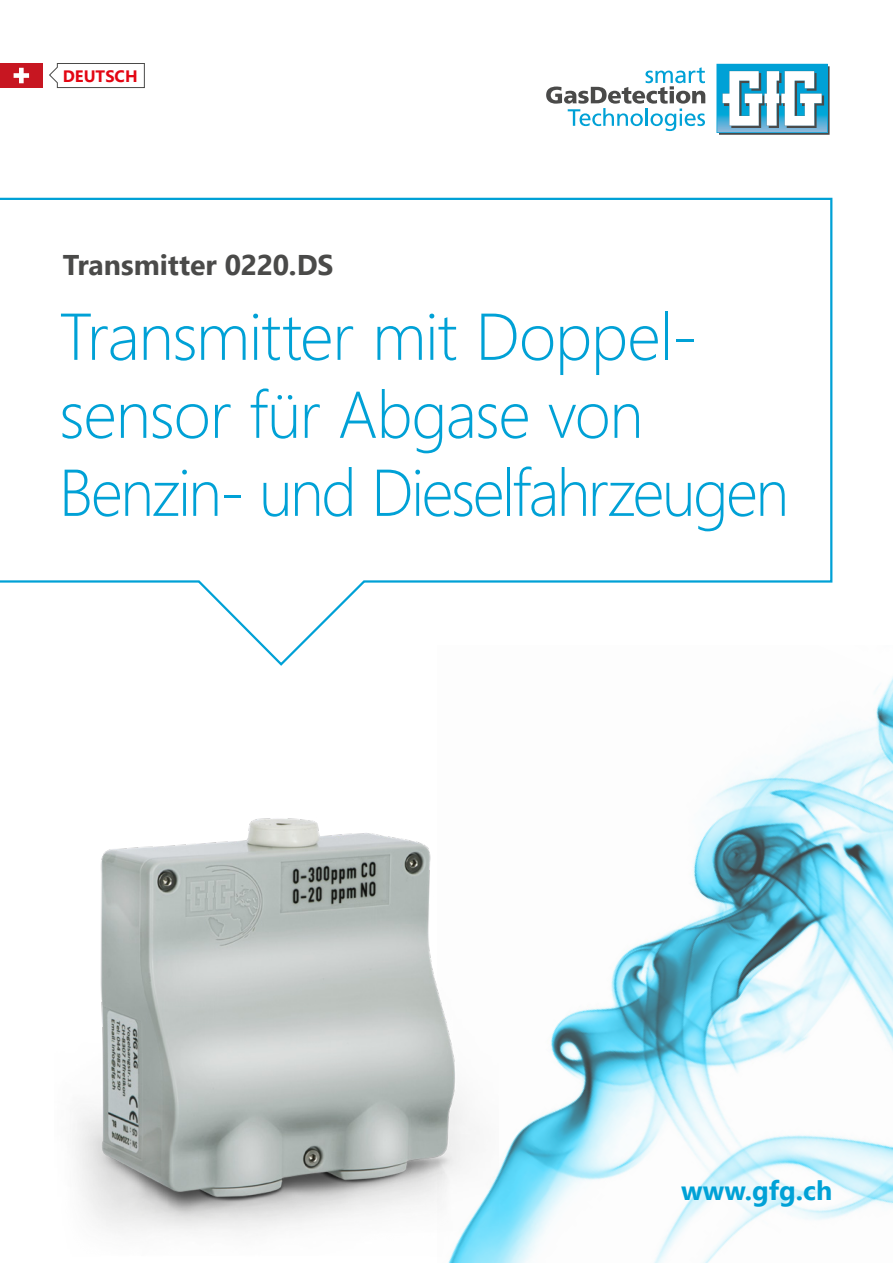
<style>
.page{position:relative;width:893px;height:1263px;background:#fff}
.page>*{position:absolute;margin:0;border:0;box-sizing:border-box;transform-origin:0 0}
.t1{font:300 66px/78px "Segoe UI";letter-spacing:-.025em;color:#00a1d6}
.t2{font:700 28.5px "Segoe UI";letter-spacing:-.005em;color:#4a4a49}
.t3{font:700 27px "Segoe UI";color:#00a1d6}
.t4{font:700 16.5px "Segoe UI";color:#e30613}
</style>
<div class="page">
<img style="left:448px;top:677px;width:445px;height:586px">
<svg style="left:716px;top:64px;width:114px;height:71px"></svg>
<svg style="left:546px;top:67px;width:159px;height:64px"></svg>
<svg style="left:0;top:197px;width:833px;height:469px"></svg>
<img style="left:76px;top:805px;width:422px;height:451px">
<svg style="left:49px;top:63px;width:96px;height:25px"></svg>
<div style="left:0;top:63px;width:43px;height:25px;background:#c71621"></div>
<svg style="left:14px;top:68px;width:15px;height:15px"></svg>
<p class="t4" style="left:63px;top:60px;width:76px">DEUTSCH</p>
<p class="t2" style="left:63px;top:237px;width:272px">Transmitter 0220.DS</p>
<p class="t1" style="left:59px;top:291px;width:731px">Transmitter mit Doppel&shy;sensor für Abgase von<br>Benzin- und Dieselfahrzeugen</p>
<p class="t3" style="left:681px;top:1164px;width:153px">www.gfg.ch</p>
</div>
